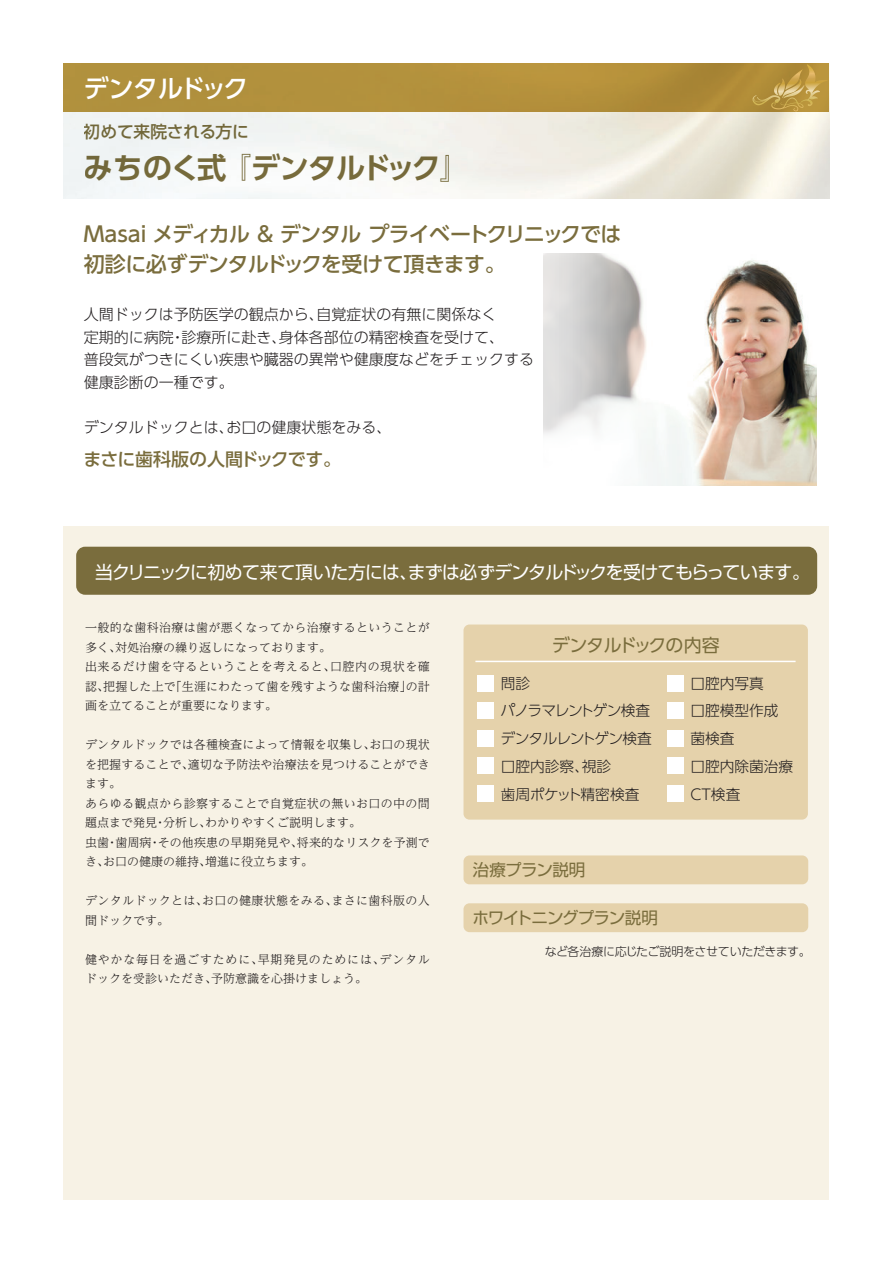
<style>
.page{position:relative;width:893px;height:1263px;background:#fff}
.page>*{position:absolute;margin:0;border:0;box-sizing:border-box;transform-origin:0 0}
.t1{font:700 29.4px "UD Shin Go Pro De";letter-spacing:-.055em;color:#7a6d3d}
.t2{font:500 25.2px "UD Shin Go Pro";letter-spacing:-.08em;color:#fff}
.t3{font:500 21px/30px "UD Shin Go Pro";letter-spacing:-.03em;color:#7a6d3d}
.t4{font:18px "Shin Go Pro";letter-spacing:-.035em;color:#fff}
.t5{font:500 18px "UD Shin Go Pro";letter-spacing:-.03em;color:#7a6d3d}
.t6{font:18px "UD Shin Go Pro";letter-spacing:-.055em;color:#7a6d3d}
.t7{font:500 16.8px "UD Shin Go Pro";letter-spacing:-.02em;color:#7a6d3d}
.t8{font:16.5px "Shin Go Pro";letter-spacing:-.05em;color:#7a6d3d}
.t9{font:300 15px/22.5px "UD Shin Go Pro";color:#231f20}
.t10{font:300 14.7px/27.8px "UD Shin Go Pro";letter-spacing:-.035em;color:#231f20}
.t11{font:300 14.7px/27.8px "UD Shin Go Pro";color:#231f20}
.t12{font:300 12px/19.5px "UD Reimin Pro";letter-spacing:.01em;color:#231f20}
.t13{font:300 12px/19.5px "UD Reimin Pro";letter-spacing:.065em;color:#231f20}
.t14{font:300 12px "UD Shin Go Pro";letter-spacing:-.035em;color:#231f20}
</style>
<div class="page">
<div style="left:64px;top:526px;width:765px;height:673px;background:#f7f2e5"></div>
<div style="left:64px;top:64px;width:765px;height:48px;background:#b2913d"></div>
<img style="left:544px;top:253px;width:273px;height:233px">
<div style="left:463px;top:624px;width:345px;height:196px;background:#e5d2ab;border-radius:6px"></div>
<div style="left:477px;top:730px;width:17px;height:16px;background:#fff"></div>
<div style="left:477px;top:702px;width:17px;height:17px;background:#fff"></div>
<div style="left:477px;top:675px;width:17px;height:16px;background:#fff"></div>
<div style="left:477px;top:757px;width:17px;height:17px;background:#fff"></div>
<div style="left:477px;top:785px;width:17px;height:16px;background:#fff"></div>
<div style="left:667px;top:730px;width:16px;height:16px;background:#fff"></div>
<div style="left:667px;top:702px;width:16px;height:17px;background:#fff"></div>
<div style="left:667px;top:675px;width:16px;height:16px;background:#fff"></div>
<div style="left:667px;top:757px;width:16px;height:17px;background:#fff"></div>
<div style="left:667px;top:785px;width:16px;height:16px;background:#fff"></div>
<hr style="left:475px;top:661px;width:321px;height:1px;background:#fff">
<div style="left:76px;top:547px;width:741px;height:48px;background:#7a6d3d;border-radius:9px"></div>
<svg style="left:752px;top:64px;width:61px;height:47px"></svg>
<div style="left:463px;top:855px;width:345px;height:29px;background:#e5d2ab;border-radius:6px"></div>
<div style="left:463px;top:903px;width:345px;height:29px;background:#e5d2ab;border-radius:6px"></div>
<h2 class="t2" style="left:84px;top:68px;width:166px">デンタルドック</h2>
<h3 class="t7" style="left:84px;top:118px;width:166px">初めて来院される方に</h3>
<h1 class="t1" style="left:84px;top:144px;width:387px">みちのく式 『デンタルドック』</h1>
<h3 class="t3" style="left:84px;top:218px;width:539px">Masai メディカル &amp; デンタル プライベートクリニックでは初診に必ずデンタルドックを受けて頂きます。</h3>
<p class="t9" style="left:84px;top:303px;width:451px">人間ドックは予防医学の観点から、自覚症状の有無に関係なく<br>定期的に病院・診療所に赴き、身体各部位の精密検査を受けて、<br>普段気がつきにくい疾患や臓器の異常や健康度などをチェックする健康診断の一種です。</p>
<p class="t9" style="left:84px;top:415px;width:309px">デンタルドックとは、お口の健康状態をみる、</p>
<h3 class="t5" style="left:83px;top:444px;width:259px">まさに歯科版の人間ドックです。</h3>
<h3 class="t4" style="left:95px;top:557px;width:716px">当クリニックに初めて来て頂いた方には、まずは必ずデンタルドックを受けてもらっています。</h3>
<p class="t12" style="left:85px;top:617px;width:346px">一般的な歯科治療は歯が悪くなってから治療するということが多く、対処治療の繰り返しになっております。<br>出来るだけ歯を守るということを考えると、口腔内の現状を確認、把握した上で「生涯にわたって歯を残すような歯科治療」の計画を立てることが重要になります。</p>
<p class="t12" style="left:85px;top:734px;width:346px">デンタルドックでは各種検査によって情報を収集し、お口の現状を把握することで、適切な予防法や治療法を見つけることができます。<br>あらゆる観点から診察することで自覚症状の無いお口の中の問題点まで発見・分析し、わかりやすくご説明します。<br>虫歯・歯周病・その他疾患の早期発見や、将来的なリスクを予測でき、お口の健康の維持、増進に役立ちます。</p>
<p class="t12" style="left:85px;top:890px;width:346px">デンタルドックとは、お口の健康状態をみる、まさに歯科版の人間ドックです。</p>
<p class="t13" style="left:85px;top:949px;width:346px">健やかな毎日を過ごすために、早期発見のためには、デンタルドックを受診いただき、予防意識を心掛けましょう。</p>
<h3 class="t6" style="left:552px;top:630px;width:169px">デンタルドックの内容</h3>
<p class="t10" style="left:501px;top:669px;width:153px">問診<br>パノラマレントゲン検査デンタルレントゲン検査口腔内診察、視診<br>歯周ポケット精密検査</p>
<p class="t11" style="left:690px;top:669px;width:104px">口腔内写真<br>口腔模型作成菌検査<br>口腔内除菌治療<br>CT検査</p>
<h3 class="t8" style="left:473px;top:856px;width:114px">治療プラン説明</h3>
<h3 class="t8" style="left:472px;top:904px;width:187px">ホワイトニングプラン説明</h3>
<p class="t14" style="left:545px;top:942px;width:268px">など各治療に応じたご説明をさせていただきます。</p>
</div>
